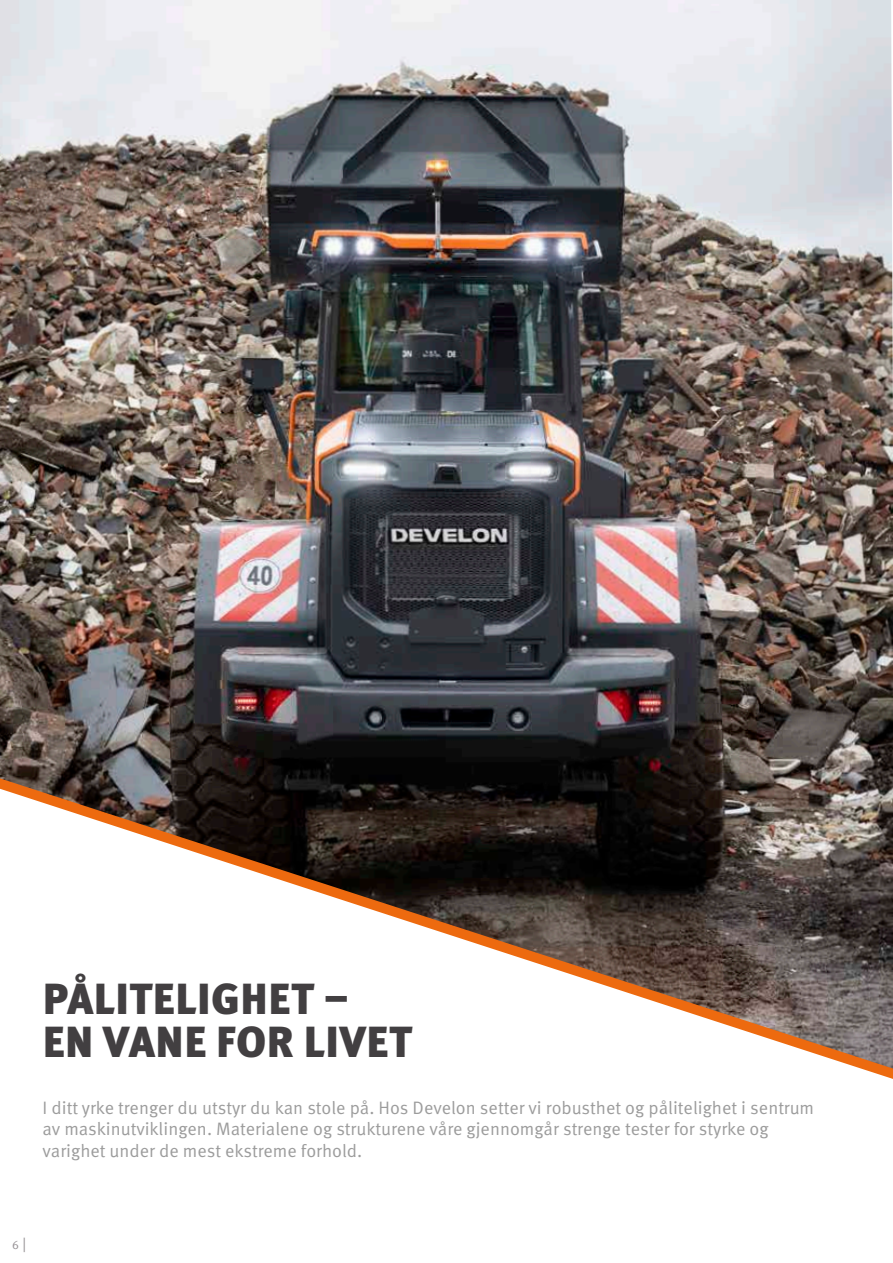
<style>
.page{position:relative;width:893px;height:1263px;background:#fff}
.page>*{position:absolute;margin:0;border:0;box-sizing:border-box;transform-origin:0 0}
.t1{font:900 43.5px/43.5px "Meta Pro";letter-spacing:.01em;color:#423f41}
.t2{font:18px/21.6px "Meta Pro Norm";color:#9c9c9c}
.t3{font:12px "Meta Pro Norm";color:#979296}
.s1{font-size:15px}
</style>
<div class="page">
<img style="left:0;top:0;width:893px;height:778px">
<svg style="left:0;top:778px;width:893px;height:301px"></svg>
<h1 class="t1" style="left:43px;top:975px;width:371px">PÅLITELIGHET –<br>EN VANE FOR LIVET</h1>
<p class="t2" style="left:43px;top:1095px;width:773px">I ditt yrke trenger du utstyr du kan stole på. Hos Develon setter vi robusthet og pålitelighet i sentrum av maskinutviklingen. Materialene og strukturene våre gjennomgår strenge tester for styrke og varighet under de mest ekstreme forhold.</p>
<p class="t3" style="left:12px;top:1235px;width:16px">6 <span class="s1">|</span></p>
</div>
